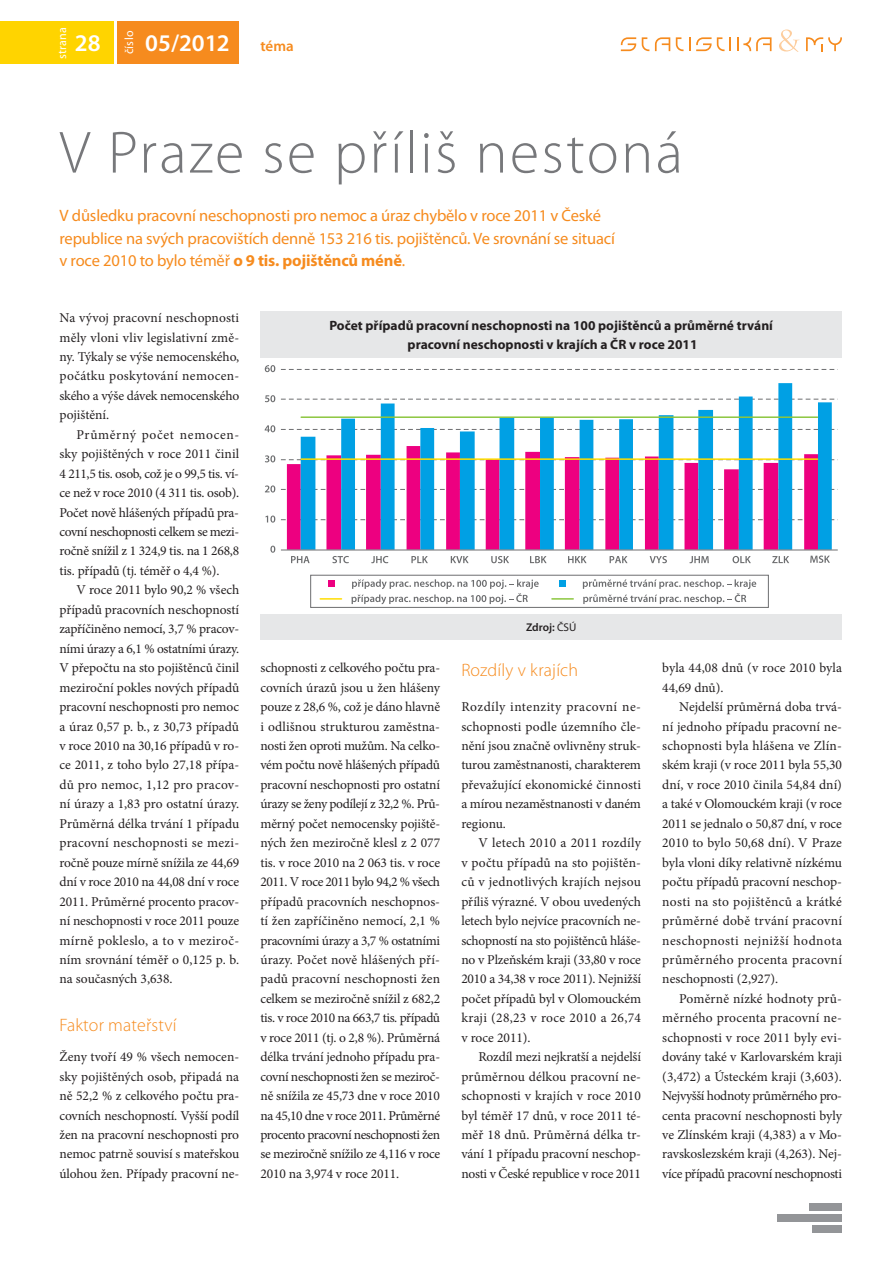
<style>
.page{position:relative;width:893px;height:1263px;background:#fff}
.page>*{position:absolute;margin:0;border:0;box-sizing:border-box;transform-origin:0 0}
.t1{font:300 60px "Myriad Pro";letter-spacing:.04em;color:#77787b}
.t2{font:600 24px "Myriad Pro";color:#fff}
.t3{font:300 18px "Myriad Pro";letter-spacing:.01em;color:#f68b1e}
.t4{font:16.5px/22.5px "Myriad Pro";letter-spacing:-.01em;color:#f68b1e}
.t5{font:600 15px "Myriad Pro";color:#f68b1e}
.t6{font:13.5px/19.5px "Minion Pro";letter-spacing:-.01em;color:#231f20;text-align:justify}
.t7{font:700 13.5px/19.4px "Myriad Pro";color:#231f20;text-align:center}
.t8{font:12px "Myriad Pro";letter-spacing:.02em;color:#fff}
.t9{font:600 11.25px "Myriad Pro";letter-spacing:-.005em;color:#231f20}
.s1{font-weight:700}
.s2{font-weight:400}
</style>
<div class="page">
<div style="left:117px;top:21px;width:122px;height:43px;background:#f68b1e"></div>
<svg style="left:655px;top:37px;width:15px;height:14px"></svg>
<svg style="left:621px;top:37px;width:15px;height:14px"></svg>
<svg style="left:642px;top:37px;width:7px;height:14px"></svg>
<svg style="left:676px;top:37px;width:7px;height:14px"></svg>
<svg style="left:737px;top:37px;width:34px;height:14px"></svg>
<svg style="left:806px;top:37px;width:36px;height:14px"></svg>
<svg style="left:689px;top:37px;width:42px;height:14px"></svg>
<svg style="left:779px;top:30px;width:21px;height:22px"></svg>
<div style="left:0;top:21px;width:114px;height:43px;background:#ffd400"></div>
<div style="left:809px;top:1203px;width:33px;height:8px;background:#939598"></div>
<div style="left:778px;top:1214px;width:64px;height:8px;background:#939598"></div>
<div style="left:813px;top:1225px;width:29px;height:8px;background:#939598"></div>
<div style="left:260px;top:311px;width:582px;height:47px;background:#e6e7e8"></div>
<div style="left:310px;top:575px;width:459px;height:33px;border:1px solid #6d6e70"></div>
<svg style="left:281px;top:369px;width:557px;height:1px"></svg>
<svg style="left:281px;top:399px;width:557px;height:1px"></svg>
<svg style="left:281px;top:429px;width:557px;height:1px"></svg>
<svg style="left:287px;top:446px;width:14px;height:104px"></svg>
<svg style="left:301px;top:383px;width:531px;height:167px"></svg>
<hr style="left:281px;top:550px;width:557px;height:1px;background:#6d6e70">
<svg style="left:281px;top:458px;width:557px;height:3px;background:#c7b96e"></svg>
<svg style="left:300px;top:416px;width:519px;height:3px"></svg>
<svg style="left:270px;top:546px;width:5px;height:7px"></svg>
<svg style="left:265px;top:515px;width:10px;height:8px"></svg>
<svg style="left:265px;top:485px;width:10px;height:7px"></svg>
<svg style="left:265px;top:455px;width:10px;height:7px"></svg>
<svg style="left:265px;top:425px;width:10px;height:7px"></svg>
<svg style="left:265px;top:395px;width:10px;height:7px"></svg>
<svg style="left:265px;top:365px;width:10px;height:7px"></svg>
<svg style="left:291px;top:556px;width:19px;height:7px"></svg>
<svg style="left:332px;top:556px;width:17px;height:7px"></svg>
<svg style="left:371px;top:556px;width:17px;height:7px"></svg>
<svg style="left:411px;top:556px;width:17px;height:7px"></svg>
<svg style="left:451px;top:556px;width:18px;height:7px"></svg>
<svg style="left:491px;top:556px;width:18px;height:7px"></svg>
<svg style="left:530px;top:556px;width:17px;height:7px"></svg>
<svg style="left:568px;top:556px;width:19px;height:7px"></svg>
<svg style="left:610px;top:556px;width:18px;height:7px"></svg>
<svg style="left:650px;top:556px;width:17px;height:7px"></svg>
<svg style="left:689px;top:556px;width:20px;height:7px"></svg>
<svg style="left:732px;top:556px;width:19px;height:7px"></svg>
<svg style="left:772px;top:556px;width:17px;height:7px"></svg>
<svg style="left:810px;top:555px;width:20px;height:8px"></svg>
<div style="left:328px;top:580px;width:6px;height:7px;background:#ed0080"></div>
<div style="left:559px;top:580px;width:7px;height:7px;background:#00a0e4"></div>
<hr style="left:320px;top:598px;width:21px;height:2px;background:#fd0">
<svg style="left:352px;top:579px;width:187px;height:25px"></svg>
<hr style="left:552px;top:598px;width:21px;height:2px;background:#8cc63f">
<svg style="left:583px;top:579px;width:173px;height:25px"></svg>
<div style="left:260px;top:614px;width:582px;height:25px;background:#e6e7e8"></div>
<p class="t8" style="left:58px;top:59px;width:34px;rotate:-90deg">strana</p>
<h2 class="t2" style="left:75px;top:34px;width:27px">28</h2>
<p class="t8" style="left:125px;top:54px;width:25px;rotate:-90deg">číslo</p>
<h2 class="t2" style="left:145px;top:34px;width:86px">05/2012</h2>
<p class="t5" style="left:260px;top:40px;width:35px">téma</p>
<h1 class="t1" style="left:60px;top:130px;width:625px">V Praze se příliš nestoná</h1>
<p class="t4" style="left:60px;top:206px;width:557px">V důsledku pracovní neschopnosti pro nemoc a úraz chybělo v roce 2011 v České republice na svých pracovištích denně 153 216 tis. pojištěnců. Ve srovnání se situací v roce 2010 to bylo téměř <span class="s1">o 9 tis. pojištěnců méně</span>.</p>
<p class="t6" style="left:60px;top:309px;width:181px">Na vývoj pracovní neschopnosti měly vloni vliv legislativní změ&shy;ny. Týkaly se výše nemocenského, počátku poskytování nemocen&shy;ského a výše dávek nemocenského pojištění.</p>
<p class="t6" style="left:60px;top:426px;width:181px;text-indent:17px">Průměrný počet nemocen&shy;sky pojištěných v roce 2011 činil 4 211,5 tis. osob, což je o 99,5 tis. ví&shy;ce než v roce 2010 (4 311 tis. osob).<br>Počet nově hlášených případů pra&shy;covní neschopnosti celkem se mezi&shy;ročně snížil z 1 324,9 tis. na 1 268,8 tis. případů (tj. téměř o 4,4 %).</p>
<p class="t6" style="left:60px;top:581px;width:181px;text-indent:17px">V roce 2011 bylo 90,2 % všech případů pracovních neschopností zapříčiněno nemocí, 3,7 % pracov&shy;ními úrazy a 6,1 % ostatními úrazy.<br>V přepočtu na sto pojištěnců činil meziroční pokles nových případů pracovní neschopnosti pro nemoc a úraz 0,57 p. b., z 30,73 případů v roce 2010 na 30,16 případů v ro&shy;ce 2011, z toho bylo 27,18 přípa&shy;dů pro nemoc, 1,12 pro pracov&shy;ní úrazy a 1,83 pro ostatní úrazy.<br>Průměrná délka trvání 1 případu pracovní neschopnosti se mezi&shy;ročně pouze mírně snížila ze 44,69 dní v roce 2010 na 44,08 dní v roce 2011. Průměrné procento pracov&shy;ní neschopnosti v roce 2011 pouze mírně pokleslo, a to v meziroč&shy;ním srovnání téměř o 0,125 p. b. na současných 3,638.</p>
<h3 class="t3" style="left:60px;top:1018px;width:118px">Faktor mateřství</h3>
<p class="t6" style="left:60px;top:1048px;width:181px">Ženy tvoří 49 % všech nemocen&shy;sky pojištěných osob, připadá na ně 52,2 % z celkového počtu pra&shy;covních neschopností. Vyšší podíl žen na pracovní neschopnosti pro nemoc patrně souvisí s mateřskou úlohou žen. Případy pracovní ne-</p>
<p class="t7" style="left:329px;top:317px;width:445px">Počet případů pracovní neschopnosti na 100 pojištěnců a průměrné trvání pracovní neschopnosti v krajích a ČR v roce 2011</p>
<p class="t9" style="left:526px;top:623px;width:52px">Zdroj: <span class="s2">ČSÚ</span></p>
<p class="t6" style="left:260px;top:659px;width:181px">schopnosti z celkového počtu pra&shy;covních úrazů jsou u žen hlášeny pouze z 28,6 %, což je dáno hlavně i odlišnou strukturou zaměstna&shy;nosti žen oproti mužům. Na celko&shy;vém počtu nově hlášených případů pracovní neschopnosti pro ostatní úrazy se ženy podílejí z 32,2 %. Prů&shy;měrný počet nemocensky pojiště&shy;ných žen meziročně klesl z 2 077 tis. v roce 2010 na 2 063 tis. v roce 2011. V roce 2011 bylo 94,2 % všech případů pracovních neschopnos&shy;tí žen zapříčiněno nemocí, 2,1 % pracovními úrazy a 3,7 % ostatními úrazy. Počet nově hlášených pří&shy;padů pracovní neschopnosti žen celkem se meziročně snížil z 682,2 tis. v roce 2010 na 663,7 tis. případů v roce 2011 (tj. o 2,8 %). Průměrná délka trvání jednoho případu pra&shy;covní neschopnosti žen se meziroč&shy;ně snížila ze 45,73 dne v roce 2010 na 45,10 dne v roce 2011. Průměrné procento pracovní neschopnosti žen se meziročně snížilo ze 4,116 v roce 2010 na 3,974 v roce 2011.</p>
<h3 class="t3" style="left:461px;top:663px;width:118px">Rozdíly v krajích</h3>
<p class="t6" style="left:461px;top:698px;width:181px">Rozdíly intenzity pracovní ne&shy;schopnosti podle územního čle&shy;nění jsou značně ovlivněny struk&shy;turou zaměstnanosti, charakterem převažující ekonomické činnosti a mírou nezaměstnanosti v daném regionu.</p>
<p class="t6" style="left:461px;top:834px;width:181px;text-indent:17px">V letech 2010 a 2011 rozdíly v počtu případů na sto pojištěn&shy;ců v jednotlivých krajích nejsou příliš výrazné. V obou uvedených letech bylo nejvíce pracovních ne&shy;schopností na sto pojištěnců hláše&shy;no v Plzeňském kraji (33,80 v roce 2010 a 34,38 v roce 2011). Nejnižší počet případů byl v Olomouckém kraji (28,23 v roce 2010 a 26,74 v roce 2011).</p>
<p class="t6" style="left:461px;top:1048px;width:181px;text-indent:17px">Rozdíl mezi nejkratší a nejdelší průměrnou délkou pracovní ne&shy;schopnosti v krajích v roce 2010 byl téměř 17 dnů, v roce 2011 té&shy;měř 18 dnů. Průměrná délka tr&shy;vání 1 případu pracovní neschop&shy;nosti v České republice v roce 2011</p>
<p class="t6" style="left:662px;top:659px;width:181px">byla 44,08 dnů (v roce 2010 byla<br>44,69 dnů).</p>
<p class="t6" style="left:662px;top:698px;width:181px;text-indent:17px">Nejdelší průměrná doba trvá&shy;ní jednoho případu pracovní ne&shy;schopnosti byla hlášena ve Zlín&shy;ském kraji (v roce 2011 byla 55,30 dní, v roce 2010 činila 54,84 dní) a také v Olomouckém kraji (v roce 2011 se jednalo o 50,87 dní, v roce 2010 to bylo 50,68 dní). V Praze byla vloni díky relativně nízkému počtu případů pracovní neschop&shy;nosti na sto pojištěnců a krátké průměrné době trvání pracovní neschopnosti nejnižší hodnota průměrného procenta pracovní neschopnosti (2,927).</p>
<p class="t6" style="left:662px;top:990px;width:181px;text-indent:17px">Poměrně nízké hodnoty prů&shy;měrného procenta pracovní ne&shy;schopnosti v roce 2011 byly evi&shy;dovány také v Karlovarském kraji (3,472) a Ústeckém kraji (3,603).<br>Nejvyšší hodnoty průměrného pro&shy;centa pracovní neschopnosti byly ve Zlínském kraji (4,383) a v Mo&shy;ravskoslezském kraji (4,263). Nej&shy;více případů pracovní neschopnosti</p>
</div>
